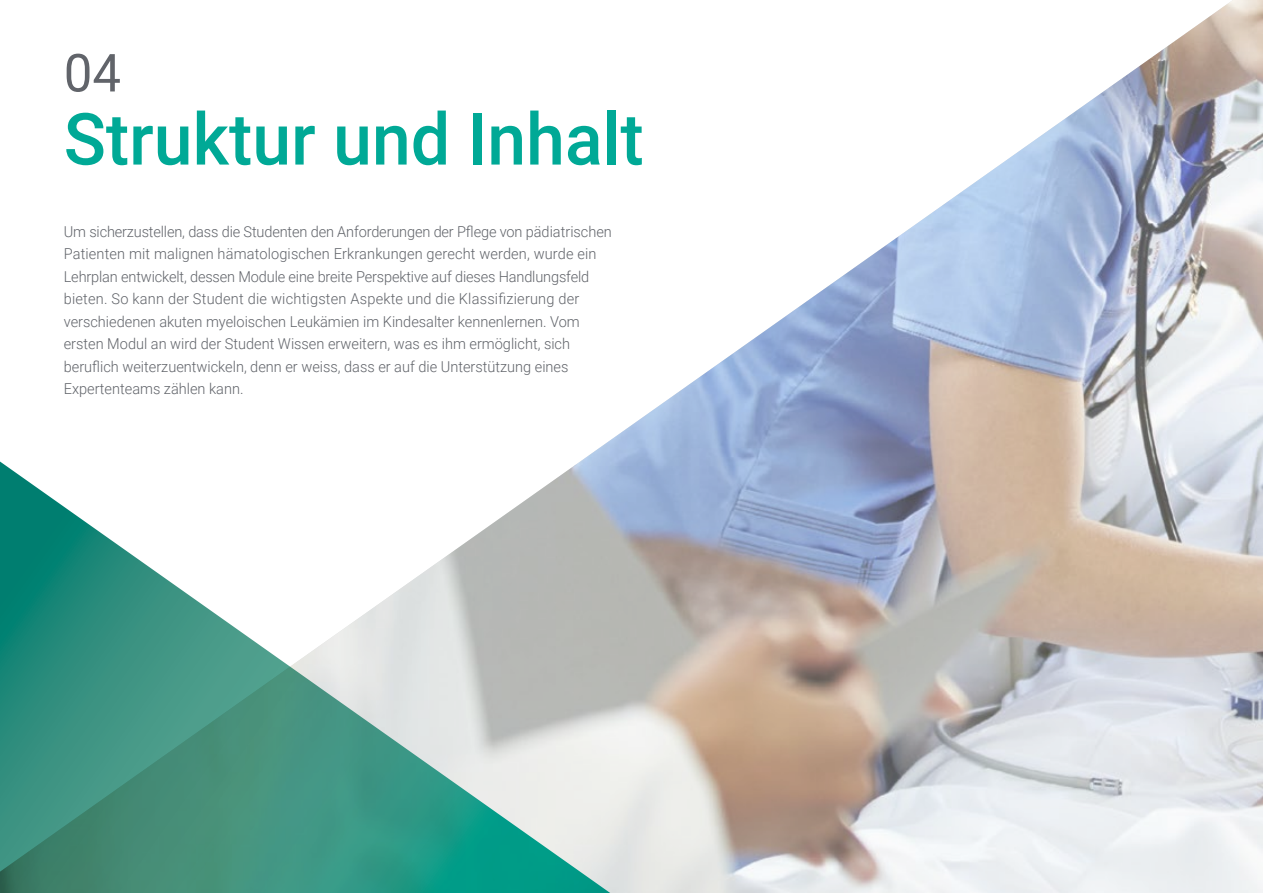
<style>
.page{position:relative;width:1263px;height:893px;background:#fff}
.page>*{position:absolute;margin:0;border:0;box-sizing:border-box;transform-origin:0 0}
.t1{font:500 72px "Roboto";color:#00a996}
.t2{font:52.5px "Roboto";color:#61646a}
.t3{font:300 15px/22.5px "Roboto";color:#61646a}
</style>
<div class="page">
<img style="left:602px;top:0;width:661px;height:893px">
<svg style="left:0;top:446px;width:640px;height:447px"></svg>
<h2 class="t2" style="left:64px;top:36px;width:59px">04</h2>
<h1 class="t1" style="left:64px;top:89px;width:581px">Struktur und Inhalt</h1>
<p class="t3" style="left:64px;top:220px;width:550px">Um sicherzustellen, dass die Studenten den Anforderungen der Pflege von pädiatrischen Patienten mit malignen hämatologischen Erkrankungen gerecht werden, wurde ein Lehrplan entwickelt, dessen Module eine breite Perspektive auf dieses Handlungsfeld bieten. So kann der Student die wichtigsten Aspekte und die Klassifizierung der verschiedenen akuten myeloischen Leukämien im Kindesalter kennenlernen. Vom ersten Modul an wird der Student Wissen erweitern, was es ihm ermöglicht, sich beruflich weiterzuentwickeln, denn er weiss, dass er auf die Unterstützung eines Expertenteams zählen kann.</p>
</div>
